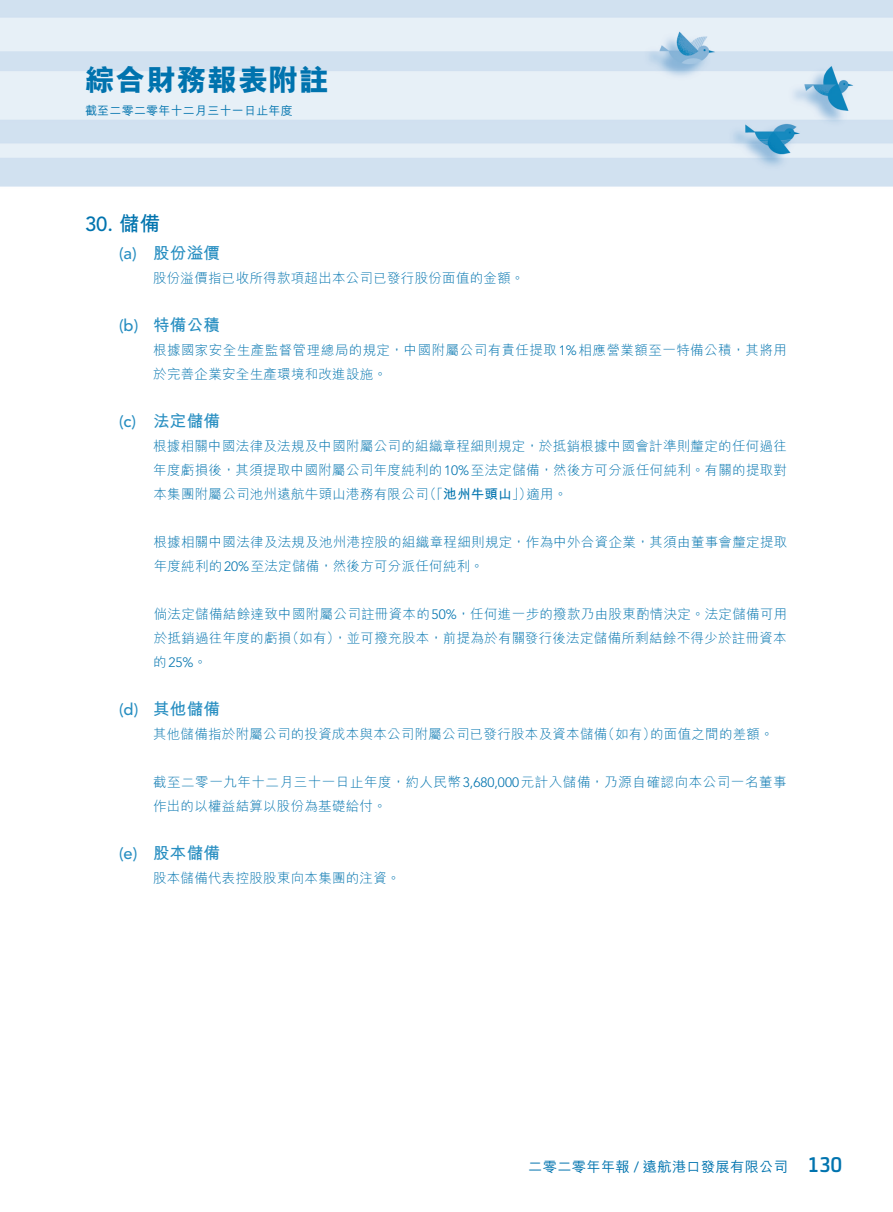
<style>
.page{position:relative;width:893px;height:1212px;background:#fff}
.page>*{position:absolute;margin:0;border:0;box-sizing:border-box;transform-origin:0 0}
.t1{font:800 30px "M Hei HK";letter-spacing:.02em;color:#0073ae}
.t2{font:600 24px "Neuron";color:#0073ae}
.t3{font:500 20.25px "Avenir LT Std";color:#0073ae}
.t4{font:700 16.5px "M Hei HK";letter-spacing:.02em;color:#278ec1}
.t5{font:500 16.5px "Avenir LT Std";color:#278ec1}
.t6{font:500 14.25px "M Hei HK";letter-spacing:.02em;color:#0073ae}
.t7{font:300 13.5px/24px "M Hei HK";letter-spacing:.02em;color:#0073ae}
.t8{font:300 13.5px/24px "M Hei HK";letter-spacing:.04em;color:#0073ae}
.t9{font:700 13.5px "M Hei HK";letter-spacing:.02em;color:#0073ae}
.t10{font:300 13.5px "Avenir LT Std";color:#0073ae}
.t11{font:500 12px "M Hei HK";letter-spacing:.02em;color:#0073ae}
.s1{font-family:"M Hei HK";font-weight:700}
.s2{font-family:"Avenir LT Std"}
.s3{font-weight:300}
.s4{font-family:"M Hei HK"}
.s5{font-family:"Avenir LT Std";font-weight:400}
</style>
<div class="page">
<img style="left:0;top:0;width:893px;height:187px">
<h1 class="t1" style="left:85px;top:65px;width:246px">綜合財務報表附註</h1>
<p class="t11" style="left:85px;top:102px;width:209px">截至二零二零年十二月三十一日止年度</p>
<h3 class="t3" style="left:85px;top:212px;width:76px">30. <span class="s1">儲備</span></h3>
<p class="t4" style="left:153px;top:241px;width:68px">股份溢價</p>
<p class="t5" style="left:119px;top:244px;width:19px">)a(</p>
<p class="t5" style="left:119px;top:316px;width:21px">b( )</p>
<p class="t5" style="left:119px;top:412px;width:19px">)c(</p>
<p class="t5" style="left:119px;top:700px;width:21px">d( )</p>
<p class="t5" style="left:119px;top:844px;width:20px">)e(</p>
<p class="t7" style="left:153px;top:266px;width:373px">股份溢價指已收所得款項超出本公司已發行股份面值的金額。</p>
<p class="t4" style="left:153px;top:313px;width:68px">特備公積</p>
<p class="t7" style="left:153px;top:338px;width:635px">根據國家安全生產監督管理總局的規定，中國附屬公司有責任提取<span class="s2">1%</span>相應營業額至一特備公積，其將用於完善企業安全生產環境和改進設施。</p>
<p class="t4" style="left:153px;top:409px;width:68px">法定儲備</p>
<p class="t7" style="left:153px;top:434px;width:635px">根據相關中國法律及法規及中國附屬公司的組織章程細則規定，於抵銷根據中國會計準則釐定的任何過往</p>
<p class="t7" style="left:153px;top:458px;width:635px">年度虧損後，其須提取中國附屬公司年度純利的<span class="s2">10%</span>至法定儲備，然後方可分派任何純利。有關的提取對</p>
<p class="t7" style="left:526px;top:482px;width:42px">適用。</p>
<p class="t9" style="left:423px;top:484px;width:111px"><span class="s3">（「</span>池州牛頭山<span class="s3">」）</span></p>
<p class="t7" style="left:153px;top:482px;width:277px">本集團附屬公司池州遠航牛頭山港務有限公司</p>
<p class="t7" style="left:153px;top:530px;width:635px">根據相關中國法律及法規及池州港控股的組織章程細則規定，作為中外合資企業，其須由董事會釐定提取年度純利的<span class="s2">20%</span>至法定儲備，然後方可分派任何純利。</p>
<p class="t7" style="left:154px;top:602px;width:635px;text-align:right">倘法定儲備結餘達致中國附屬公司註冊資本的<span class="s2">50%</span>，任何進一步的撥款乃由股東酌情決定。法定儲備可用（如有，）並可撥充股本，前提為於有關發行後法定儲備所剩結餘不得少於註冊資本</p>
<p class="t7" style="left:154px;top:626px;width:139px">於抵銷過往年度的虧損</p>
<p class="t10" style="left:153px;top:654px;width:55px"><span class="s4">的</span>25%<span class="s4">。</span></p>
<p class="t4" style="left:153px;top:697px;width:68px">其他儲備</p>
<p class="t7" style="left:602px;top:722px;width:56px">（如有）</p>
<p class="t7" style="left:153px;top:722px;width:456px">其他儲備指於附屬公司的投資成本與本公司附屬公司已發行股本及資本儲備</p>
<p class="t8" style="left:153px;top:770px;width:635px">截至二零一九年十二月三十一日止年度，約人民幣<span class="s2">3,680,000</span>元計入儲備，乃源自確認向本公司一名董事作出的以權益結算以股份為基礎給付。</p>
<p class="t4" style="left:153px;top:841px;width:68px">股本儲備</p>
<p class="t7" style="left:650px;top:722px;width:125px">的面值之間的差額。</p>
<p class="t7" style="left:153px;top:866px;width:249px">股本儲備代表控股股東向本集團的注資。</p>
<p class="t6" style="left:528px;top:1157px;width:261px">二零二零年年報 <span class="s5">/</span> 遠航港口發展有限公司</p>
<h2 class="t2" style="left:808px;top:1151px;width:35px">130</h2>
</div>
